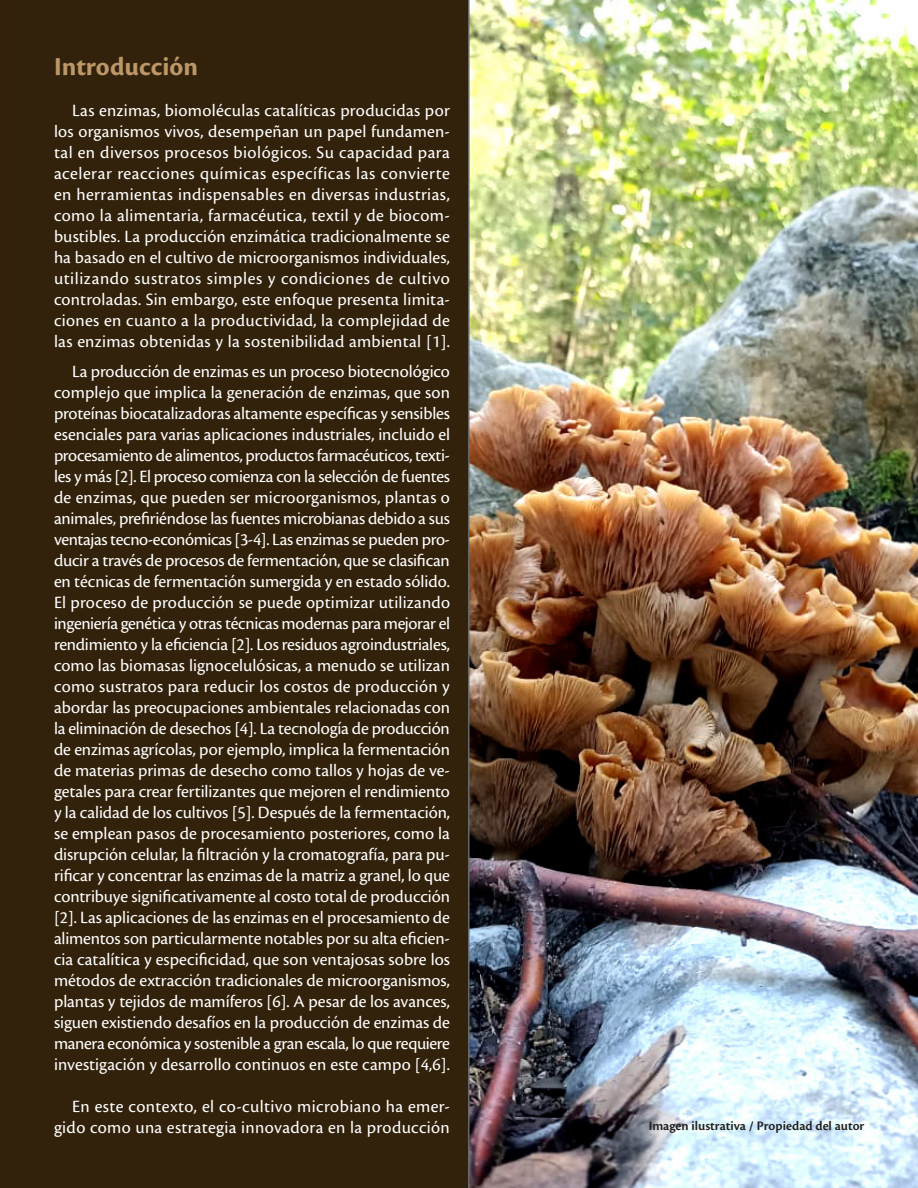
<style>
.page{position:relative;width:918px;height:1188px;background:#fff}
.page>*{position:absolute;margin:0;border:0;box-sizing:border-box;transform-origin:0 0}
.Título_1{font:700 27px "Cronos Pro";color:#bc9767}
.Texto_independiente{font:18px/21px "Cronos Pro";letter-spacing:.02em;color:#fff;text-align:justify}
.Texto_independiente-2{font:600 13.5px "Cronos Pro";color:#231f20}
</style>
<div class="page">
<div style="left:0;top:0;width:468px;height:1188px;background:#33220b"></div>
<img style="left:468px;top:0;width:450px;height:1188px">
<p class="Título_1" style="left:54px;top:51px;width:146px">Introducción</p>
<p class="Texto_independiente" style="left:54px;top:100px;width:398px;text-indent:18px">Las enzimas, biomoléculas catalíticas producidas por los organismos vivos, desempeñan un papel fundamen&shy;tal en diversos procesos biológicos. Su capacidad para acelerar reacciones químicas específicas las convierte en herramientas indispensables en diversas industrias, como la alimentaria, farmacéutica, textil y de biocom&shy;bustibles. La producción enzimática tradicionalmente se ha basado en el cultivo de microorganismos individuales, utilizando sustratos simples y condiciones de cultivo controladas. Sin embargo, este enfoque presenta limita&shy;ciones en cuanto a la productividad, la complejidad de las enzimas obtenidas y la sostenibilidad ambiental [1].</p>
<p class="Texto_independiente" style="left:54px;top:361px;width:398px;text-indent:18px">La producción de enzimas es un proceso biotecnológico complejo que implica la generación de enzimas, que son proteínas biocatalizadoras altamente específicas y sensibles esenciales para varias aplicaciones industriales, incluido el procesamiento de alimentos, productos farmacéuticos, texti&shy;les y más [2]. El proceso comienza con la selección de fuentes de enzimas, que pueden ser microorganismos, plantas o animales, prefiriéndose las fuentes microbianas debido a sus ventajas tecno-económicas [3-4]. Las enzimas se pueden pro&shy;ducir a través de procesos de fermentación, que se clasifican en técnicas de fermentación sumergida y en estado sólido.<br>El proceso de producción se puede optimizar utilizando ingeniería genética y otras técnicas modernas para mejorar el rendimiento y la eficiencia [2]. Los residuos agroindustriales, como las biomasas lignocelulósicas, a menudo se utilizan como sustratos para reducir los costos de producción y abordar las preocupaciones ambientales relacionadas con la eliminación de desechos [4]. La tecnología de producción de enzimas agrícolas, por ejemplo, implica la fermentación de materias primas de desecho como tallos y hojas de ve&shy;getales para crear fertilizantes que mejoren el rendimiento y la calidad de los cultivos [5]. Después de la fermentación, se emplean pasos de procesamiento posteriores, como la disrupción celular, la filtración y la cromatografía, para pu&shy;rificar y concentrar las enzimas de la matriz a granel, lo que contribuye significativamente al costo total de producción [2]. Las aplicaciones de las enzimas en el procesamiento de alimentos son particularmente notables por su alta eficien&shy;cia catalítica y especificidad, que son ventajosas sobre los métodos de extracción tradicionales de microorganismos, plantas y tejidos de mamíferos [6]. A pesar de los avances, siguen existiendo desafíos en la producción de enzimas de manera económica y sostenible a gran escala, lo que requiere investigación y desarrollo continuos en este campo [4,6].</p>
<p class="Texto_independiente" style="left:54px;top:1096px;width:398px;text-align:right">En este contexto, el co-cultivo microbiano ha emer&shy;gido como una estrategia innovadora en la producción</p>
<p class="Texto_independiente-2" style="left:649px;top:1118px;width:217px">Imagen ilustrativa / Propiedad del autor</p>
</div>
